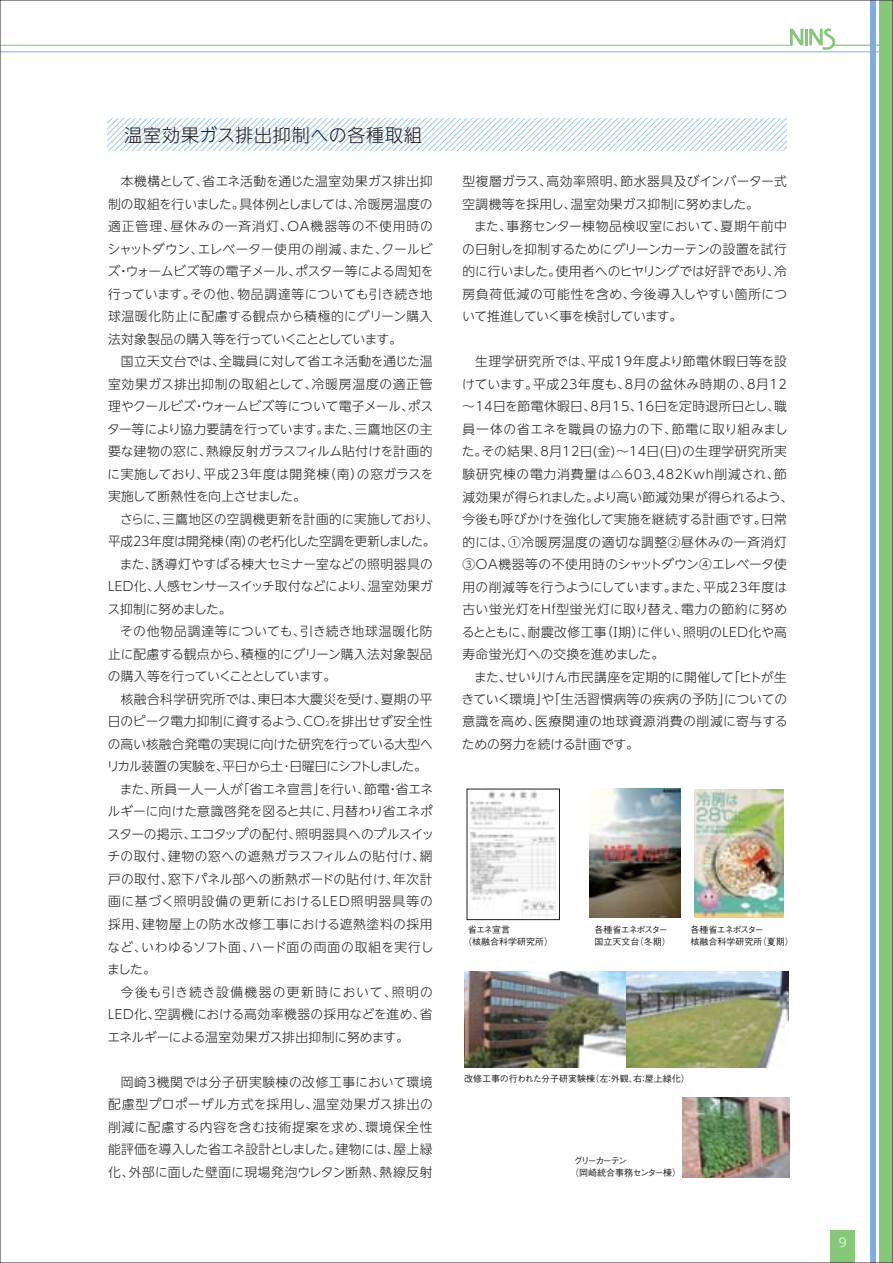
<style>
.page{position:relative;width:893px;height:1263px;background:#fff}
.page>*{position:absolute;margin:0;border:0;box-sizing:border-box;transform-origin:0 0}
.t1{font:18px "UD Shin Go NT Pro Light 90 pv RKSJ H";letter-spacing:.05em;color:#231f20}
.t2{font:12.75px/22.5px "UD Shin Go NT Pro Light 90 pv RKSJ H";letter-spacing:.015em;color:#231f20;text-align:justify}
.t3{font:12.75px "UD Shin Go NT Pro Light 90 pv RKSJ H";letter-spacing:-.005em;color:#231f20}
.t4{font:12.75px "UD Shin Go NT Pro Light 90 pv RKSJ H";letter-spacing:.055em;color:#231f20}
.t5{font:12.75px "UD Shin Go NT Pro Light 90 pv RKSJ H";letter-spacing:-.01em;color:#231f20}
.t6{font:12.75px "UD Shin Go NT Pro Light 90 pv RKSJ H";letter-spacing:-.015em;color:#231f20}
.t7{font:12.75px "UD Shin Go NT Pro Light 90 pv RKSJ H";letter-spacing:-.065em;color:#231f20}
.t8{font:12.75px "UD Shin Go NT Pro Light 90 pv RKSJ H";letter-spacing:.04em;color:#231f20}
.t9{font:12.75px "UD Shin Go NT Pro Light 90 pv RKSJ H";letter-spacing:.035em;color:#231f20}
.t10{font:12.75px "UD Shin Go NT Pro Light 90 pv RKSJ H";letter-spacing:.075em;color:#231f20}
.t11{font:12.75px "UD Shin Go NT Pro Light 90 pv RKSJ H";letter-spacing:.09em;color:#231f20}
.t12{font:12.75px "UD Shin Go NT Pro Light 90 pv RKSJ H";letter-spacing:-.07em;color:#231f20}
.t13{font:12px "UD Shin Go NT Pro Light 90 pv RKSJ H";color:#fff}
.t14{font:9px/12px "Gothic BBB Pro Medium 90 pv RKSJ H";color:#231f20}
.t15{font:9px/12px "Gothic BBB Pro Medium 90 pv RKSJ H";letter-spacing:-.145em;color:#231f20}
.s1{font-size:6.3px}
.s2{font-family:"Koz Go Pro Regular 90 pv RKSJ H"}
</style>
<div class="page">
<hr style="left:833px;top:45px;width:47px;height:1px;background:#86c879">
<hr style="left:0;top:45px;width:793px;height:1px;background:#86c879">
<hr style="left:0;top:51px;width:880px;height:1px;background:#7aafde">
<div style="left:879px;top:0;width:14px;height:1263px;background:#86c879"></div>
<div style="left:870px;top:0;width:5px;height:1263px;background:#7aafde"></div>
<svg style="left:790px;top:28px;width:46px;height:22px"></svg>
<svg style="left:108px;top:118px;width:678px;height:32px"></svg>
<img style="left:589px;top:788px;width:91px;height:130px">
<img style="left:694px;top:789px;width:89px;height:129px">
<img style="left:682px;top:1097px;width:108px;height:81px">
<img style="left:464px;top:971px;width:325px;height:97px">
<div style="left:467px;top:789px;width:93px;height:131px;border:1px solid #231f20"></div>
<img style="left:470px;top:790px;width:87px;height:129px">
<div style="left:831px;top:1231px;width:24px;height:32px;background:#86c879"></div>
<h1 class="t1" style="left:124px;top:129px;width:299px">温室効果ガス排出抑制への各種取組</h1>
<p class="t2" style="left:107px;top:172px;width:328px;text-indent:13px">本機構として、省エネ活動を通じた温室効果ガス排出抑制の取組を行いました。具体例としましては、冷暖房温度の適正管理、昼休みの一斉消灯、OA機器等の不使用時のシャットダウン、エレベーター使用の削減、また、クールビズ・ウォームビズ等の電子メール、ポスター等による周知を行っています。その他、物品調達等についても引き続き地球温暖化防止に配慮する観点から積極的にグリーン購入法対象製品の購入等を行っていくこととしています。</p>
<p class="t2" style="left:107px;top:352px;width:328px;text-indent:14px">国立天文台では、全職員に対して省エネ活動を通じた温室効果ガス排出抑制の取組として、冷暖房温度の適正管理やクールビズ・ウォームビズ等について電子メール、ポスター等により協力要請を行っています。また、三鷹地区の主要な建物の窓に、熱線反射ガラスフィルム貼付けを計画的に実施しており、平成23年度は開発棟（南）の窓ガラスを実施して断熱性を向上させました。</p>
<p class="t2" style="left:120px;top:510px;width:320px">さらに、三鷹地区の空調機更新を計画的に実施しており、</p>
<p class="t6" style="left:108px;top:537px;width:329px">平成23年度は開発棟（南）の老朽化した空調を更新しました。</p>
<p class="t2" style="left:120px;top:555px;width:315px">また、誘導灯やすばる棟大セミナー室などの照明器具の</p>
<p class="t3" style="left:108px;top:582px;width:326px">LED化、人感センサースイッチ取付などにより、温室効果ガ</p>
<p class="t5" style="left:107px;top:604px;width:125px">ス抑制に努めました。</p>
<p class="t4" style="left:120px;top:627px;width:314px">その他物品調達等についても、引き続き地球温暖化防</p>
<p class="t3" style="left:108px;top:649px;width:326px">止に配慮する観点から、積極的にグリーン購入法対象製品</p>
<p class="t12" style="left:108px;top:672px;width:230px">の購入等を行っていくこととしています。</p>
<p class="t9" style="left:121px;top:694px;width:313px">核融合科学研究所では、東日本大震災を受け、夏期の平</p>
<p class="t2" style="left:108px;top:712px;width:326px">日のピーク電力抑制に資するよう、CO<span class="s1">２</span>を排出せず安全性</p>
<p class="t3" style="left:108px;top:739px;width:327px">の高い核融合発電の実現に向けた研究を行っている大型ヘ</p>
<p class="t7" style="left:107px;top:762px;width:322px">リカル装置の実験を、平日から土･日曜日にシフトしました。</p>
<p class="t2" style="left:120px;top:780px;width:315px">また、所員一人一人が「省エネ宣言」を行い、節電・省エネ</p>
<p class="t2" style="left:107px;top:802px;width:327px">ルギーに向けた意識啓発を図ると共に、月替わり省エネポ</p>
<p class="t3" style="left:107px;top:829px;width:328px">スターの掲示、エコタップの配付、照明器具へのプルスイッ</p>
<p class="t8" style="left:108px;top:852px;width:327px">チの取付、建物の窓への遮熱ガラスフィルムの貼付け、網</p>
<p class="t2" style="left:108px;top:870px;width:326px">戸の取付、窓下パネル部への断熱ボードの貼付け、年次計</p>
<p class="t10" style="left:108px;top:897px;width:326px">画に基づく照明設備の更新におけるLED照明器具等の</p>
<p class="t4" style="left:108px;top:919px;width:326px">採用、建物屋上の防水改修工事における遮熱塗料の採用</p>
<p class="t2" style="left:108px;top:937px;width:327px">など、いわゆるソフト面、ハード面の両面の取組を実行し</p>
<p class="t2" style="left:107px;top:960px;width:50px">ました。</p>
<p class="t11" style="left:121px;top:987px;width:314px">今後も引き続き設備機器の更新時において、照明の</p>
<p class="t2" style="left:108px;top:1005px;width:326px">LED化、空調機における高効率機器の採用などを進め、省</p>
<p class="t5" style="left:108px;top:1032px;width:303px">エネルギーによる温室効果ガス排出抑制に努めます。</p>
<p class="t2" style="left:108px;top:1072px;width:326px;text-indent:13px">岡崎3機関では分子研実験棟の改修工事において環境配慮型プロポーザル方式を採用し、温室効果ガス排出の削減に配慮する内容を含む技術提案を求め、環境保全性能評価を導入した省エネ設計としました。建物には、屋上緑化、外部に面した壁面に現場発泡ウレタン断熱、熱線反射</p>
<p class="t2" style="left:462px;top:172px;width:326px">型複層ガラス、高効率照明、節水器具及びインバーター式空調機等を採用し、温室効果ガス抑制に努めました。</p>
<p class="t2" style="left:462px;top:217px;width:327px;text-indent:12px">また、事務センター棟物品検収室において、夏期午前中の日射しを抑制するためにグリーンカーテンの設置を試行的に行いました。使用者へのヒヤリングでは好評であり、冷房負荷低減の可能性を含め、今後導入しやすい箇所について推進していく事を検討しています。</p>
<p class="t2" style="left:462px;top:352px;width:333px;text-align:left;text-indent:13px">生理学研究所では、平成19年度より節電休暇日等を設けています。平成23年度も、8月の盆休み時期の、8月12～14日を節電休暇日、8月15、16日を定時退所日とし、職員一体の省エネを職員の協力の下、節電に取り組みました。その結果、8月12日(金)～14日(日)の生理学研究所実験研究棟の電力消費量は△603,482Kwh削減され、節減効果が得られました。より高い節減効果が得られるよう、今後も呼びかけを強化して実施を継続する計画です。日常的には、<span class="s2">①</span>冷暖房温度の適切な調整<span class="s2">②</span>昼休みの一斉消灯<br>③OA機器等の不使用時のシャットダウン④エレベータ使用の削減等を行うようにしています。また、平成23年度は古い蛍光灯をHf型蛍光灯に取り替え、電力の節約に努めるとともに、耐震改修工事（Ⅰ期）に伴い、照明のLED化や高寿命蛍光灯への交換を進めました。</p>
<p class="t2" style="left:462px;top:667px;width:328px;text-indent:13px">また、せいりけん市民講座を定期的に開催して「ヒトが生きていく環境」や「生活習慣病等の疾病の予防」についての意識を高め、医療関連の地球資源消費の削減に寄与するための努力を続ける計画です。</p>
<p class="t14" style="left:463px;top:925px;width:92px;text-indent:5px">省エネ宣言<br>（核融合科学研究所）</p>
<p class="t14" style="left:595px;top:925px;width:78px">各種省エネポスター国立天文台（冬期）</p>
<p class="t14" style="left:691px;top:925px;width:105px">各種省エネポスター<br>核融合科学研究所（夏期）</p>
<p class="t14" style="left:464px;top:1074px;width:227px">改修工事の行われた分子研実験棟（左：外観、右：屋上緑化）</p>
<p class="t15" style="left:570px;top:1155px;width:112px;text-indent:4px">グリーカーテン<br>（岡崎統合事務センター棟）</p>
<p class="t13" style="left:839px;top:1238px;width:9px">9</p>
</div>
